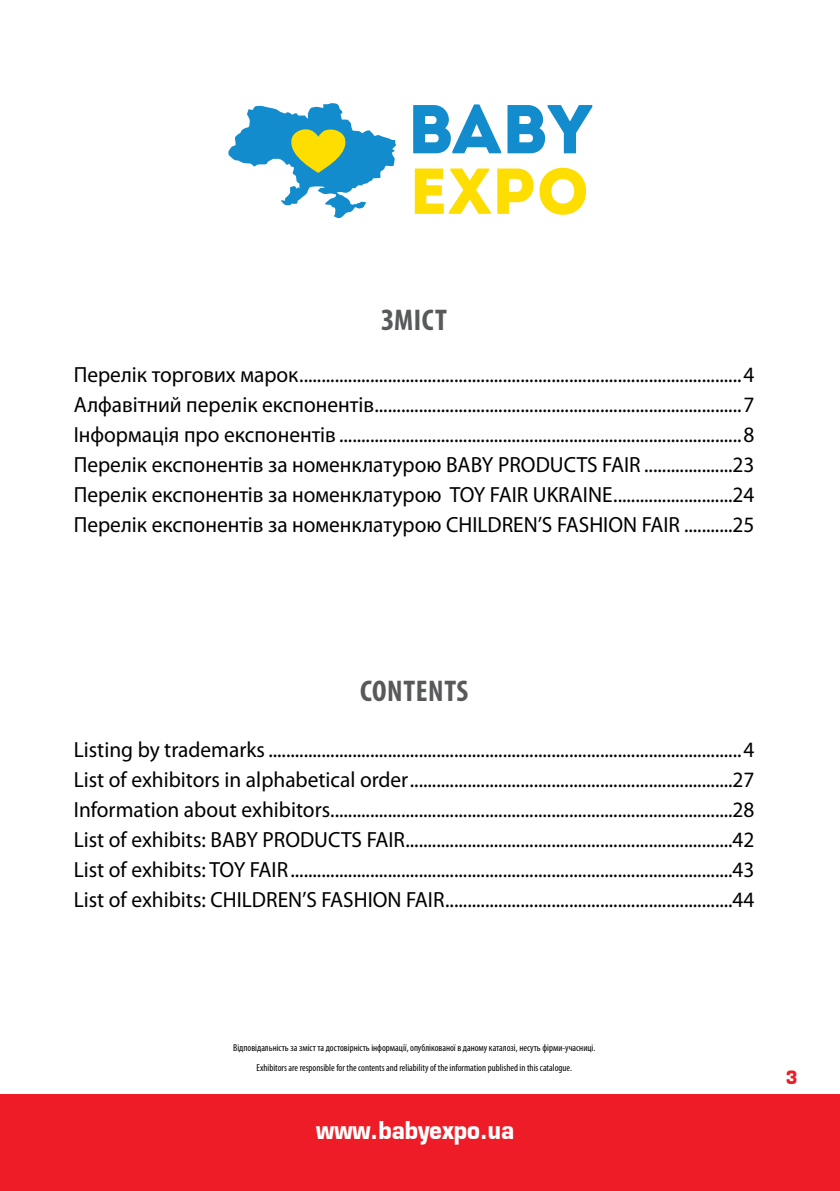
<style>
.page{position:relative;width:840px;height:1191px;background:#fff}
.page>*{position:absolute;margin:0;border:0;box-sizing:border-box;transform-origin:0 0}
.t1{font:700 condensed 30px "Myriad Pro";letter-spacing:.02em;color:#58595b}
.t2{font:700 24px "Europe";color:#fff;scale:.9 1}
.t3{font:22px/30px "Myriad Pro";color:#000;text-align:justify}
.t4{font:700 18px "Europe";color:#ed1c26;scale:.9 1}
.t5{font:condensed 10px/20px "Myriad Pro";color:#000;text-align:center}
</style>
<div class="page">
<div style="left:0;top:1094px;width:839px;height:97px;background:#ed1c26"></div>
<svg style="left:413px;top:104px;width:88px;height:49px"></svg>
<svg style="left:507px;top:105px;width:85px;height:48px"></svg>
<svg style="left:414px;top:168px;width:76px;height:46px"></svg>
<svg style="left:497px;top:168px;width:88px;height:47px"></svg>
<svg style="left:228px;top:103px;width:167px;height:115px"></svg>
<h1 class="t1" style="left:381px;top:301px;width:67px">ЗМІСТ</h1>
<p class="t3" style="left:74px;top:359px;width:681px">Перелік торгових марок....................................................................................................4<br>Алфавітний перелік експонентів...................................................................................7<br>Інформація про експонентів ...........................................................................................8<br>Перелік експонентів за номенклатурою BABY PRODUCTS FAIR ....................23<br>Перелік експонентів за номенклатурою TOY FAIR UKRAINE...........................24<br>Перелік експонентів за номенклатурою CHILDREN’S FASHION FAIR ...........25</p>
<h1 class="t1" style="left:360px;top:672px;width:27px">CONTENTS</h1>
<p class="t3" style="left:74px;top:734px;width:681px">Listing by trademarks ...........................................................................................................4<br>List of exhibitors in alphabetical order.........................................................................27<br>Information about exhibitors...........................................................................................28<br>List of exhibits: BABY PRODUCTS FAIR..........................................................................42<br>List of exhibits: TOY FAIR....................................................................................................43<br>List of exhibits: CHILDREN’S FASHION FAIR.................................................................44</p>
<p class="t5" style="left:233px;top:1037px;width:363px">Відповідальність за зміст та достовірність інформації, опублікованої в даному каталозі, несуть фірми-учасниці.<br>Exhibitors are responsible for the contents and reliability of the information published in this catalogue.</p>
<p class="t2" style="left:316px;top:1116px;width:221px">www.babyexpo.ua</p>
<p class="t4" style="left:785px;top:1066px;width:14px">3</p>
</div>
